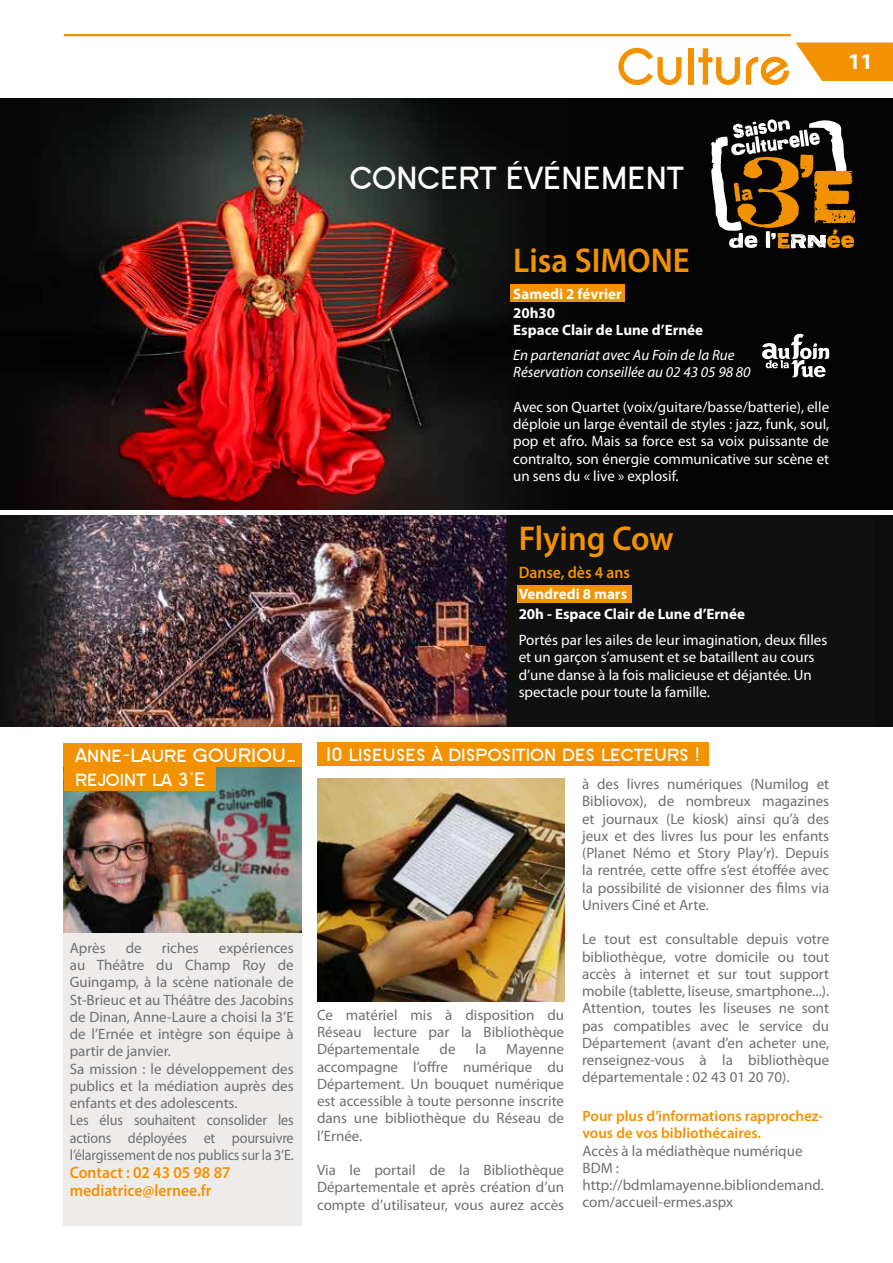
<style>
.page{position:relative;width:893px;height:1263px;background:#fff}
.page>*{position:absolute;margin:0;border:0;box-sizing:border-box;transform-origin:0 0}
.t1{font:700 53.25px "SF New Republic";color:#f39200}
.t2{font:600 34.5px "Myriad Pro";color:#f39200;scale:.95 1}
.t3{font:700 33.3px "SF New Republic SC";color:#fff;scale:.95 1}
.t4{font:700 22.5px "Myriad Pro";color:#fff}
.t5{font:700 20.1px/24.2px "SF New Republic SC";color:#fff}
.t6{font:600 16.5px/18px "Myriad Pro";color:#f39200;scale:.95 1}
.t7{font:15px/17.2px "Myriad Pro";color:#706f6f;text-align:justify}
.t8{font:15px/17.2px "Myriad Pro";color:#fff;text-align:justify}
.t9{font:700 15px/19.5px "Myriad Pro";color:#fff}
.t10{font:italic 15px/17.2px "Myriad Pro";color:#fff}
.t11{font:600 15px/17.2px "Myriad Pro";color:#f39200}
</style>
<div class="page">
<div style="left:64px;top:763px;width:238px;height:462px;background:#eeeceb"></div>
<svg style="left:796px;top:43px;width:97px;height:38px;background:#f4a022"></svg>
<hr style="left:64px;top:34px;width:727px;height:2px;background:#f39200">
<div style="left:317px;top:742px;width:392px;height:24px;background:#f39200"></div>
<img style="left:317px;top:778px;width:247px;height:223px">
<img style="left:0;top:99px;width:893px;height:410px">
<div style="left:510px;top:285px;width:115px;height:17px;background:#f39200"></div>
<img style="left:64px;top:767px;width:238px;height:166px">
<img style="left:0;top:515px;width:893px;height:212px">
<div style="left:518px;top:586px;width:114px;height:17px;background:#f39200"></div>
<div style="left:64px;top:743px;width:238px;height:24px;background:#f39200"></div>
<div style="left:64px;top:767px;width:151px;height:24px;background:#f39200"></div>
<svg style="left:711px;top:119px;width:144px;height:130px;background:#675231"></svg>
<svg style="left:762px;top:334px;width:67px;height:43px"></svg>
<h1 class="t1" style="left:617px;top:38px;width:176px">Culture</h1>
<h3 class="t4" style="left:848px;top:46px;width:26px">11</h3>
<h3 class="t3" style="left:350px;top:160px;width:353px">CONCERT ÉVÉNEMENT</h3>
<h3 class="t5" style="left:75px;top:743px;width:223px">Anne-Laure GOURIOU… rejoint la 3’E</h3>
<p class="t7" style="left:70px;top:939px;width:37px">Après</p>
<p class="t7" style="left:126px;top:939px;width:17px">de</p>
<p class="t7" style="left:162px;top:939px;width:38px">riches</p>
<p class="t7" style="left:70px;top:939px;width:225px;text-align:left;text-indent:149px">expériences au Théâtre du Champ Roy de<br>Guingamp, à la scène nationale de<br>St-Brieuc et au Théâtre des Jacobins de Dinan, Anne-Laure a choisi la 3’E de l’Ernée et intègre son équipe à partir de janvier.<br>Sa mission : le développement des publics et la médiation auprès des enfants et des adolescents.<br>Les élus souhaitent consolider les actions déployées et poursuivre l’élargissement de nos publics sur la 3’E.</p>
<p class="t6" style="left:70px;top:1163px;width:171px">Contact : 02 43 05 98 87 mediatrice@lernee.fr</p>
<h2 class="t2" style="left:513px;top:238px;width:187px">Lisa SIMONE</h2>
<p class="t9" style="left:513px;top:283px;width:110px">Samedi 2 février<br>20h30</p>
<p class="t9" style="left:513px;top:320px;width:191px">Espace Clair de Lune d’Ernée</p>
<p class="t10" style="left:513px;top:346px;width:239px">En partenariat avec Au Foin de la Rue<br>Réservation conseillée au 02 43 05 98 80</p>
<p class="t8" style="left:513px;top:398px;width:318px">Avec son Quartet (voix/guitare/basse/batterie), elle déploie un large éventail de styles : jazz, funk, soul, pop et afro. Mais sa force est sa voix puissante de contralto, son énergie communicative sur scène et un sens du « live » explosif.</p>
<h2 class="t2" style="left:519px;top:517px;width:165px">Flying Cow</h2>
<p class="t6" style="left:519px;top:563px;width:119px">Danse, dès 4 ans</p>
<p class="t9" style="left:519px;top:584px;width:228px">Vendredi 8 mars<br>20h - Espace Clair de Lune d’Ernée</p>
<p class="t8" style="left:519px;top:631px;width:310px;text-align:left">Portés par les ailes de leur imagination, deux filles et un garçon s’amusent et se bataillent au cours d’une danse à la fois malicieuse et déjantée. Un spectacle pour toute la famille.</p>
<h3 class="t5" style="left:326px;top:742px;width:375px">10 liseuses à disposition des lecteurs !</h3>
<p class="t7" style="left:317px;top:1006px;width:249px">Ce matériel mis à disposition du Réseau lecture par la Bibliothèque Départementale</p>
<p class="t7" style="left:440px;top:1040px;width:17px">de</p>
<p class="t7" style="left:475px;top:1040px;width:12px">la</p>
<p class="t7" style="left:317px;top:1040px;width:249px;text-indent:189px">Mayenne accompagne l’offre numérique du Département. Un bouquet numérique est accessible à toute personne inscrite dans une bibliothèque du Réseau de l’Ernée.</p>
<p class="t7" style="left:317px;top:1161px;width:249px">Via le portail de la Bibliothèque Départementale et après création d’un compte d’utilisateur, vous aurez accès</p>
<p class="t7" style="left:582px;top:775px;width:249px">à des livres numériques (Numilog et Bibliovox), de nombreux magazines et journaux (Le kiosk) ainsi qu’à des jeux et des livres lus pour les enfants (Planet Némo et Story Play’r). Depuis la rentrée, cette offre s’est étoffée avec la possibilité de visionner des films via Univers Ciné et Arte.</p>
<p class="t7" style="left:582px;top:930px;width:249px">Le tout est consultable depuis votre bibliothèque, votre domicile ou tout accès à internet et sur tout support mobile (tablette, liseuse, smartphone...).<br>Attention, toutes les liseuses ne sont pas compatibles avec le service du Département (avant d’en acheter une, renseignez-vous à la bibliothèque départementale : 02 43 01 20 70).</p>
<p class="t11" style="left:583px;top:1107px;width:242px">Pour plus d’informations rapprochez&shy;vous de vos bibliothécaires.</p>
<p class="t7" style="left:583px;top:1142px;width:243px;text-align:left">Accès à la médiathèque numérique<br>BDM : http://bdmlamayenne.bibliondemand. com/accueil-ermes.aspx</p>
</div>
